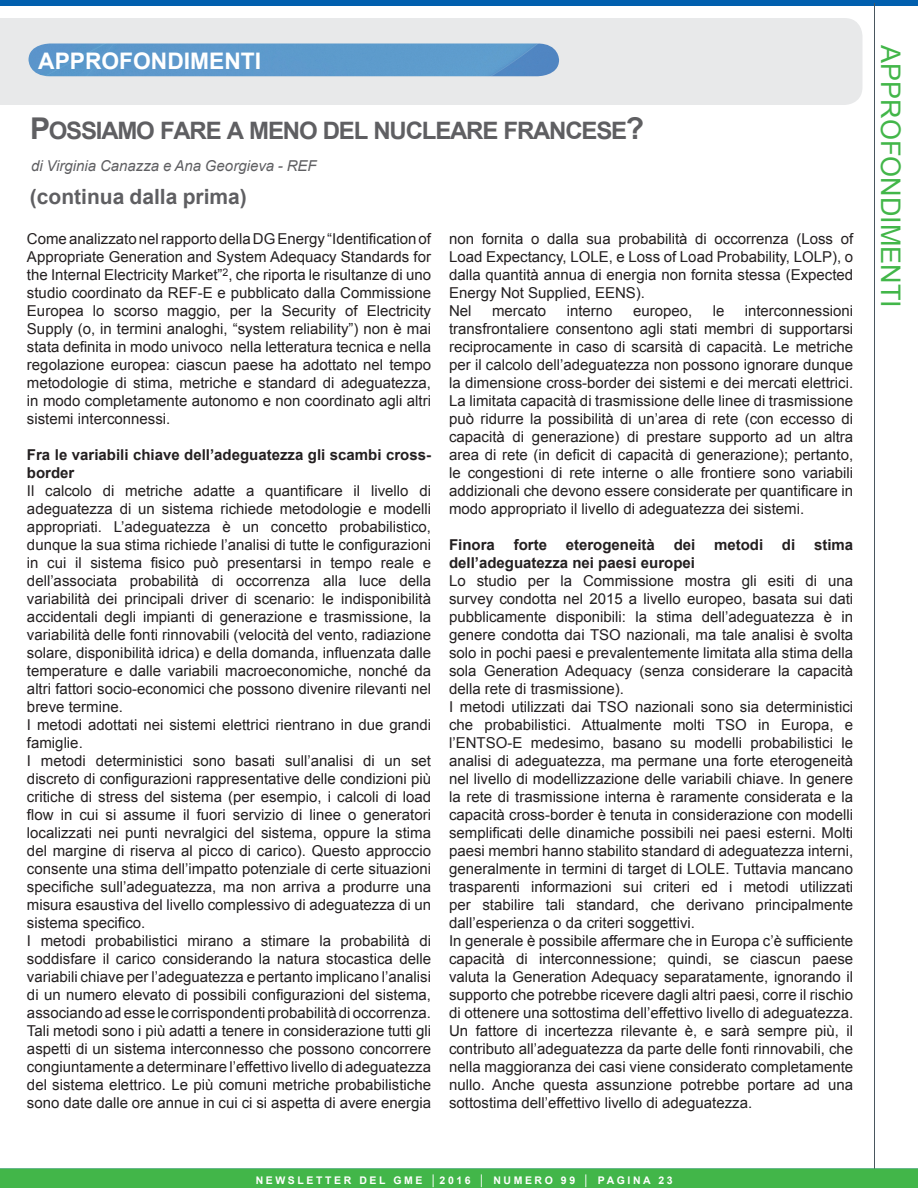
<style>
.page{position:relative;width:918px;height:1188px;background:#fff}
.page>*{position:absolute;margin:0;border:0;box-sizing:border-box;transform-origin:0 0}
.t1{font:27px "Arial";color:#42b649}
.t2{font:24px "Arial Bold MT SC800";letter-spacing:-.05em;color:#5f5f62}
.t3{font:22.8px "Arial Bold MT SC800";color:#fff}
.t4{font:700 21px "Arial";color:#5f5f62}
.t5{font:15px/18px "Arial";color:#231f20}
.t6{font:700 15px/18px "Arial";color:#231f20}
.t7{font:italic 15px "Arial";color:#5f5f62}
.t8{font:10.5px "Arial Bold MT SC800";letter-spacing:.245em;color:#fff}
.s1{font-size:30px}
</style>
<div class="page">
<div style="left:0;top:18px;width:863px;height:87px;background:#e8e9ea"></div>
<img style="left:28px;top:43px;width:531px;height:33px">
<div style="left:0;top:0;width:918px;height:6px;background:#015fae"></div>
<hr style="left:874px;top:3px;width:1px;height:1185px;background:#49565e">
<div style="left:0;top:1168px;width:918px;height:20px;background:#42b649"></div>
<h3 class="t3" style="left:38px;top:45px;width:224px">APPROFONDIMENTI</h3>
<h1 class="t1" style="left:908px;top:45px;width:264px;rotate:90deg">APPROFONDIMENTI</h1>
<h2 class="t2" style="left:30px;top:114px;width:616px"><span class="s1">P</span>OSSIAMO FARE A MENO DEL NUCLEARE FRANCESE<span class="s1">?</span></h2>
<p class="t7" style="left:31px;top:156px;width:287px">di Virginia Canazza e Ana Georgieva - REF</p>
<h3 class="t4" style="left:30px;top:183px;width:219px">(continua dalla prima)</h3>
<p class="t5" style="left:27px;top:230px;width:406px;text-align:justify">Come analizzato nel rapporto della DG Energy “Identification of Appropriate Generation and System Adequacy Standards for the Internal Electricity Market”<sup>2</sup>, che riporta le risultanze di uno studio coordinato da REF-E e pubblicato dalla Commissione Europea lo scorso maggio, per la Security of Electricity Supply (o, in termini analoghi, “system reliability”) non è mai stata definita in modo univoco nella letteratura tecnica e nella regolazione europea: ciascun paese ha adottato nel tempo metodologie di stima, metriche e standard di adeguatezza, in modo completamente autonomo e non coordinato agli altri sistemi interconnessi.</p>
<p class="t6" style="left:27px;top:446px;width:406px">Fra le variabili chiave dell’adeguatezza gli scambi cross&shy;border</p>
<p class="t5" style="left:27px;top:482px;width:406px">Il calcolo di metriche adatte a quantificare il livello di adeguatezza di un sistema richiede metodologie e modelli appropriati. L’adeguatezza è un concetto probabilistico, dunque la sua stima richiede l’analisi di tutte le configurazioni in cui il sistema fisico può presentarsi in tempo reale e dell’associata probabilità di occorrenza alla luce della variabilità dei principali driver di scenario: le indisponibilità accidentali degli impianti di generazione e trasmissione, la variabilità delle fonti rinnovabili (velocità del vento, radiazione solare, disponibilità idrica) e della domanda, influenzata dalle temperature e dalle variabili macroeconomiche, nonché da altri fattori socio-economici che possono divenire rilevanti nel breve termine.<br>I metodi adottati nei sistemi elettrici rientrano in due grandi famiglie.<br>I metodi deterministici sono basati sull’analisi di un set discreto di configurazioni rappresentative delle condizioni più critiche di stress del sistema (per esempio, i calcoli di load flow in cui si assume il fuori servizio di linee o generatori localizzati nei punti nevralgici del sistema, oppure la stima del margine di riserva al picco di carico). Questo approccio consente una stima dell’impatto potenziale di certe situazioni specifiche sull’adeguatezza, ma non arriva a produrre una misura esaustiva del livello complessivo di adeguatezza di un sistema specifico.<br>I metodi probabilistici mirano a stimare la probabilità di soddisfare il carico considerando la natura stocastica delle variabili chiave per l’adeguatezza e pertanto implicano l’analisi di un numero elevato di possibili configurazioni del sistema, associando ad esse le corrispondenti probabilità di occorrenza.<br>Tali metodi sono i più adatti a tenere in considerazione tutti gli aspetti di un sistema interconnesso che possono concorrere congiuntamente a determinare l’effettivo livello di adeguatezza del sistema elettrico. Le più comuni metriche probabilistiche sono date dalle ore annue in cui ci si aspetta di avere energia</p>
<p class="t5" style="left:449px;top:230px;width:406px">non fornita o dalla sua probabilità di occorrenza (Loss of Load Expectancy, LOLE, e Loss of Load Probability, LOLP), o dalla quantità annua di energia non fornita stessa (Expected Energy Not Supplied, EENS).<br>Nel</p>
<p class="t5" style="left:449px;top:302px;width:406px;text-align:justify;text-indent:296px">interconnessioni transfrontaliere consentono agli stati membri di supportarsi reciprocamente in caso di scarsità di capacità. Le metriche per il calcolo dell’adeguatezza non possono ignorare dunque la dimensione cross-border dei sistemi e dei mercati elettrici.<br>La limitata capacità di trasmissione delle linee di trasmissione può ridurre la possibilità di un’area di rete (con eccesso di capacità di generazione) di prestare supporto ad un altra area di rete (in deficit di capacità di generazione); pertanto, le congestioni di rete interne o alle frontiere sono variabili addizionali che devono essere considerate per quantificare in modo appropriato il livello di adeguatezza dei sistemi.</p>
<p class="t6" style="left:449px;top:536px;width:406px">Finora forte eterogeneità dei metodi di stima dell’adeguatezza nei paesi europei</p>
<p class="t5" style="left:449px;top:572px;width:406px">Lo studio per la Commissione mostra gli esiti di una survey condotta nel 2015 a livello europeo, basata sui dati pubblicamente disponibili: la stima dell’adeguatezza è in genere condotta dai TSO nazionali, ma tale analisi è svolta solo in pochi paesi e prevalentemente limitata alla stima della sola Generation Adequacy (senza considerare la capacità della rete di trasmissione).<br>I metodi utilizzati dai TSO nazionali sono sia deterministici che probabilistici. Attualmente molti TSO in Europa, e l’ENTSO-E medesimo, basano su modelli probabilistici le analisi di adeguatezza, ma permane una forte eterogeneità nel livello di modellizzazione delle variabili chiave. In genere la rete di trasmissione interna è raramente considerata e la capacità cross-border è tenuta in considerazione con modelli semplificati delle dinamiche possibili nei paesi esterni. Molti paesi membri hanno stabilito standard di adeguatezza interni, generalmente in termini di target di LOLE. Tuttavia mancano trasparenti informazioni sui criteri ed i metodi utilizzati per stabilire tali standard, che derivano principalmente dall’esperienza o da criteri soggettivi.<br>In generale è possibile affermare che in Europa c’è sufficiente capacità di interconnessione; quindi, se ciascun paese valuta la Generation Adequacy separatamente, ignorando il supporto che potrebbe ricevere dagli altri paesi, corre il rischio di ottenere una sottostima dell’effettivo livello di adeguatezza.<br>Un fattore di incertezza rilevante è, e sarà sempre più, il contributo all’adeguatezza da parte delle fonti rinnovabili, che nella maggioranza dei casi viene considerato completamente nullo. Anche questa assunzione potrebbe portare ad una sottostima dell’effettivo livello di adeguatezza.</p>
<p class="t5" style="left:492px;top:302px;width:56px">mercato</p>
<p class="t5" style="left:567px;top:302px;width:47px">interno</p>
<p class="t5" style="left:633px;top:302px;width:61px">europeo,</p>
<p class="t5" style="left:713px;top:302px;width:13px">le</p>
<p class="t8" style="left:213px;top:1173px;width:505px">NEWSLETTER DEL GME │ FEBBRAIO 2010 │ NUMERO 25 │ PAGINA 23</p>
<p class="t8" style="left:256px;top:1173px;width:418px">NEWSLETTER DEL GME │2016 │ NUMERO 99 │ PAGINA 23</p>
</div>
